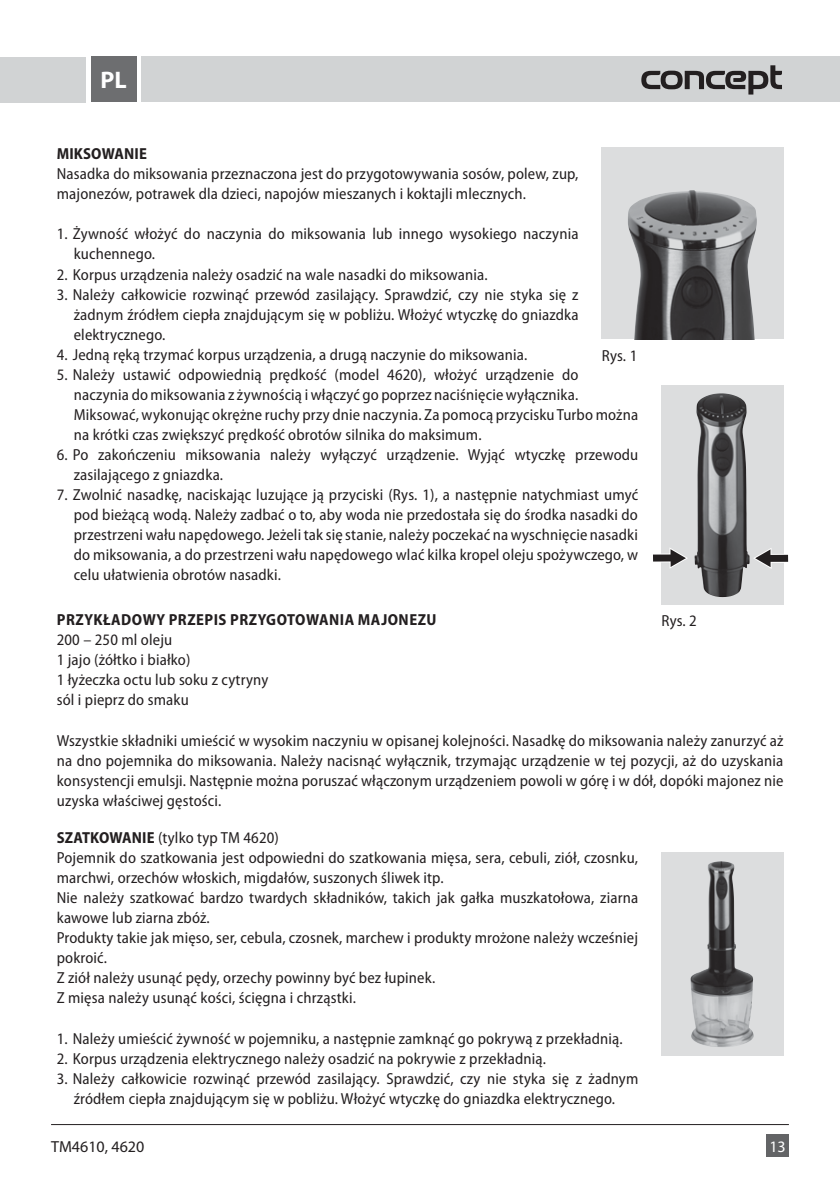
<style>
.page{position:relative;width:840px;height:1191px;background:#fff}
.page>*{position:absolute;margin:0;border:0;box-sizing:border-box;transform-origin:0 0}
.t1{font:700 24px "Myriad Pro";color:#fff}
.t2{font:semi-condensed 16px/20px "Myriad Pro";letter-spacing:.01em;color:#231f20}
.t3{font:700 semi-condensed 16px "Myriad Pro";letter-spacing:.03em;color:#231f20}
.t4{font:16px "Myriad Pro";color:#231f20}
.t5{font:700 semi-condensed 16px "Myriad Pro";letter-spacing:.01em;color:#231f20}
.t6{font:16px "Myriad Pro";color:#fff}
.s1{font-weight:700}
</style>
<div class="page">
<div style="left:142px;top:57px;width:697px;height:45px;background:#d1d3d4"></div>
<div style="left:0;top:57px;width:85px;height:46px;background:#d1d3d4"></div>
<div style="left:91px;top:57px;width:45px;height:45px;background:#6d6e70"></div>
<svg style="left:641px;top:65px;width:140px;height:30px"></svg>
<div style="left:765px;top:1134px;width:23px;height:23px;background:#636466"></div>
<hr style="left:51px;top:1124px;width:737px;height:1px;background:#231f20">
<div style="left:660px;top:852px;width:122px;height:204px;background:#dcddde"></div>
<img style="left:690px;top:861px;width:63px;height:186px">
<div style="left:660px;top:386px;width:122px;height:219px;background:#dcddde"></div>
<img style="left:694px;top:393px;width:55px;height:204px">
<svg style="left:753px;top:547px;width:35px;height:22px"></svg>
<svg style="left:653px;top:547px;width:34px;height:22px"></svg>
<div style="left:601px;top:147px;width:181px;height:192px;background:#dcddde"></div>
<img style="left:628px;top:190px;width:129px;height:149px">
<h1 class="t1" style="left:100px;top:71px;width:28px">PL</h1>
<p class="t5" style="left:57px;top:148px;width:92px">MIKSOWANIE</p>
<p class="t2" style="left:57px;top:166px;width:523px">Nasadka do miksowania przeznaczona jest do przygotowywania sosów, polew, zup, majonezów, potrawek dla dzieci, napojów mieszanych i koktajli mlecznych.</p>
<p class="t2" style="left:74px;top:226px;width:506px;text-indent:-17px">1. Żywność włożyć do naczynia do miksowania lub innego wysokiego naczynia kuchennego.</p>
<p class="t2" style="left:57px;top:266px;width:432px">2. Korpus urządzenia należy osadzić na wale nasadki do miksowania.</p>
<p class="t2" style="left:74px;top:286px;width:506px;text-align:justify;text-indent:-17px">3. Należy całkowicie rozwinąć przewód zasilający. Sprawdzić, czy nie styka się z żadnym źródłem ciepła znajdującym się w pobliżu. Włożyć wtyczkę do gniazdka elektrycznego.</p>
<p class="t2" style="left:57px;top:346px;width:472px">4. Jedną ręką trzymać korpus urządzenia, a drugą naczynie do miksowania.</p>
<p class="t2" style="left:74px;top:366px;width:565px;text-indent:-17px">5. Należy ustawić odpowiednią prędkość (model 4620), włożyć urządzenie do<br>naczynia do miksowania z żywnością i włączyć go poprzez naciśnięcie wyłącznika.<br>Miksować, wykonując okrężne ruchy przy dnie naczynia. Za pomocą przycisku Turbo można na krótki czas zwiększyć prędkość obrotów silnika do maksimum.</p>
<p class="t2" style="left:74px;top:446px;width:565px;text-indent:-17px">6. Po zakończeniu miksowania należy wyłączyć urządzenie. Wyjąć wtyczkę przewodu zasilającego z gniazdka.</p>
<p class="t2" style="left:74px;top:486px;width:565px;text-align:justify;text-indent:-17px">7. Zwolnić nasadkę, naciskając luzujące ją przyciski (Rys. 1), a następnie natychmiast umyć pod bieżącą wodą. Należy zadbać o to, aby woda nie przedostała się do środka nasadki do przestrzeni wału napędowego. Jeżeli tak się stanie, należy poczekać na wyschnięcie nasadki do miksowania, a do przestrzeni wału napędowego wlać kilka kropel oleju spożywczego, w celu ułatwienia obrotów nasadki.</p>
<p class="t2" style="left:601px;top:347px;width:37px">Rys. 1</p>
<p class="t3" style="left:57px;top:614px;width:381px">PRZYKŁADOWY PRZEPIS PRZYGOTOWANIA MAJONEZU</p>
<p class="t2" style="left:57px;top:632px;width:213px">200 – 250 ml oleju<br>1 jajo (żółtko i białko)<br>1 łyżeczka octu lub soku z cytryny sól i pieprz do smaku</p>
<p class="t2" style="left:57px;top:732px;width:727px;text-align:justify">Wszystkie składniki umieścić w wysokim naczyniu w opisanej kolejności. Nasadkę do miksowania należy zanurzyć aż na dno pojemnika do miksowania. Należy nacisnąć wyłącznik, trzymając urządzenie w tej pozycji, aż do uzyskania konsystencji emulsji. Następnie można poruszać włączonym urządzeniem powoli w górę i w dół, dopóki majonez nie uzyska właściwej gęstości.</p>
<p class="t2" style="left:57px;top:829px;width:582px"><span class="s1">SZATKOWANIE</span> (tylko typ TM 4620)<br>Pojemnik do szatkowania jest odpowiedni do szatkowania mięsa, sera, cebuli, ziół, czosnku, marchwi, orzechów włoskich, migdałów, suszonych śliwek itp.<br>Nie należy szatkować bardzo twardych składników, takich jak gałka muszkatołowa, ziarna kawowe lub ziarna zbóż.<br>Produkty takie jak mięso, ser, cebula, czosnek, marchew i produkty mrożone należy wcześniej pokroić.<br>Z ziół należy usunąć pędy, orzechy powinny być bez łupinek.<br>Z mięsa należy usunąć kości, ścięgna i chrząstki.</p>
<p class="t2" style="left:57px;top:1029px;width:567px">1. Należy umieścić żywność w pojemniku, a następnie zamknąć go pokrywą z przekładnią.</p>
<p class="t2" style="left:57px;top:1049px;width:490px">2. Korpus urządzenia elektrycznego należy osadzić na pokrywie z przekładnią.</p>
<p class="t2" style="left:57px;top:1069px;width:582px;text-align:center">3. Należy całkowicie rozwinąć przewód zasilający. Sprawdzić, czy nie styka się z żadnym źródłem ciepła znajdującym się w pobliżu. Włożyć wtyczkę do gniazdka elektrycznego.</p>
<p class="t2" style="left:661px;top:612px;width:37px">Rys. 2</p>
<p class="t4" style="left:51px;top:1140px;width:95px">TM4610, 4620</p>
<p class="t6" style="left:768px;top:1140px;width:18px">13</p>
</div>
